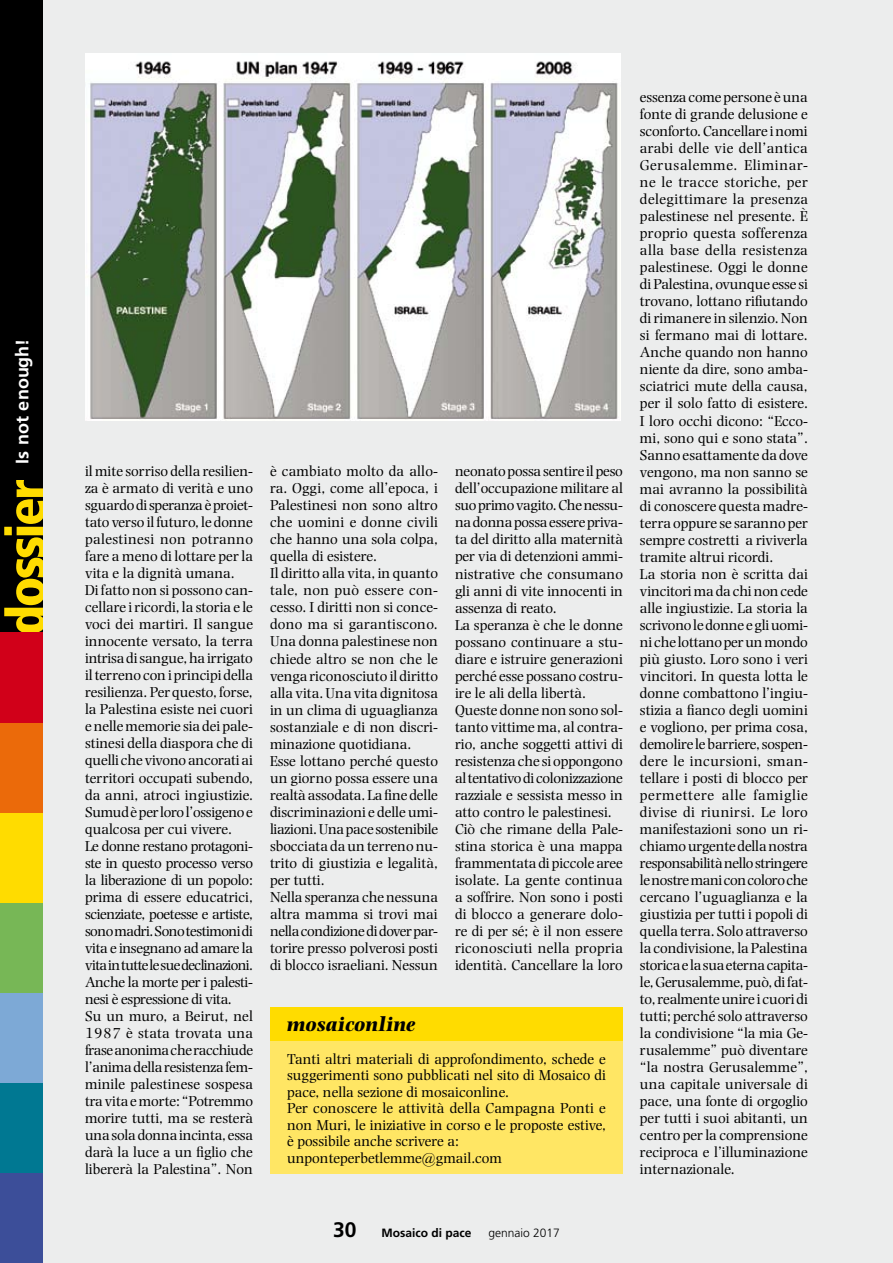
<style>
.page{position:relative;width:893px;height:1263px;background:#eceded}
.page>*{position:absolute;margin:0;border:0;box-sizing:border-box;transform-origin:0 0}
.t1{font:900 condensed 54px "Frutiger LT Std";letter-spacing:-.05em;color:#ffdc00}
.t2{font:italic 700 21px "Photina MT Std";color:#000}
.t3{font:700 21px "Frutiger LT Std";color:#000}
.t4{font:700 18px "Frutiger LT Std";color:#fff}
.t5{font:15px/17px "Photina MT Std";color:#000}
.t6{font:700 12px "Frutiger LT Std";color:#000}
.t7{font:300 12px "Frutiger LT Std";color:#000}
</style>
<div class="page">
<div style="left:0;top:0;width:43px;height:723px;background:#000"></div>
<div style="left:0;top:1173px;width:43px;height:90px;background:#3c4e99"></div>
<div style="left:0;top:1083px;width:43px;height:90px;background:#007892"></div>
<div style="left:0;top:993px;width:43px;height:90px;background:#7da9d6"></div>
<div style="left:0;top:902px;width:43px;height:91px;background:#77b756"></div>
<div style="left:0;top:812px;width:43px;height:90px;background:#ffdc00"></div>
<div style="left:0;top:722px;width:43px;height:90px;background:#eb6a0a"></div>
<div style="left:0;top:632px;width:43px;height:90px;background:#d10019"></div>
<div style="left:270px;top:1036px;width:353px;height:137px;background:#ffe664"></div>
<div style="left:270px;top:1007px;width:353px;height:34px;background:#ffdc00"></div>
<img style="left:85px;top:53px;width:536px;height:367px">
<p class="t4" style="left:12px;top:463px;width:127px;rotate:-90deg">Is not enough!</p>
<h1 class="t1" style="left:-6px;top:636px;width:158px;rotate:-90deg">dossier</h1>
<p class="t5" style="left:85px;top:463px;width:170px">il mite sorriso della resilien&shy;za è armato di verità e uno sguardo di speranza è proiet&shy;tato verso il futuro, le donne palestinesi non potranno fare a meno di lottare per la vita e la dignità umana.<br>Di fatto non si possono can&shy;cellare i ricordi, la storia e le voci dei martiri. Il sangue innocente versato, la terra intrisa di sangue, ha irrigato il terreno con i principi della resilienza. Per questo, forse, la Palestina esiste nei cuori e nelle memorie sia dei pale&shy;stinesi della diaspora che di quelli che vivono ancorati ai territori occupati subendo, da anni, atroci ingiustizie.<br>Sumud è per loro l’ossigeno e qualcosa per cui vivere.<br>Le donne restano protagoni&shy;ste in questo processo verso la liberazione di un popolo: prima di essere educatrici, scienziate, poetesse e artiste, sono madri. Sono testimoni di vita e insegnano ad amare la vita in tutte le sue declinazioni.<br>Anche la morte per i palesti&shy;nesi è espressione di vita.<br>Su un muro, a Beirut, nel<br>1987 è stata trovata una frase anonima che racchiude l’anima della resistenza fem&shy;minile palestinese sospesa tra vita e morte: “Potremmo morire tutti, ma se resterà una sola donna incinta, essa darà la luce a un figlio che libererà la Palestina”. Non</p>
<p class="t5" style="left:270px;top:463px;width:170px">è cambiato molto da allo&shy;ra. Oggi, come all’epoca, i<br>Palestinesi non sono altro che uomini e donne civili che hanno una sola colpa, quella di esistere.<br>Il diritto alla vita, in quanto tale, non può essere con&shy;cesso. I diritti non si conce&shy;dono ma si garantiscono.<br>Una donna palestinese non chiede altro se non che le venga riconosciuto il diritto alla vita. Una vita dignitosa in un clima di uguaglianza sostanziale e di non discri&shy;minazione quotidiana.<br>Esse lottano perché questo un giorno possa essere una realtà assodata. La fine delle discriminazioni e delle umi&shy;liazioni. Una pace sostenibile sbocciata da un terreno nu&shy;trito di giustizia e legalità, per tutti.<br>Nella speranza che nessuna altra mamma si trovi mai nella condizione di dover par&shy;torire presso polverosi posti di blocco israeliani. Nessun</p>
<p class="t5" style="left:455px;top:463px;width:170px">neonato possa sentire il peso dell’occupazione militare al suo primo vagito. Che nessu&shy;na donna possa essere priva&shy;ta del diritto alla maternità per via di detenzioni ammi&shy;nistrative che consumano gli anni di vite innocenti in assenza di reato.<br>La speranza è che le donne possano continuare a stu&shy;diare e istruire generazioni perché esse possano costru&shy;ire le ali della libertà.<br>Queste donne non sono sol&shy;tanto vittime ma, al contra&shy;rio, anche soggetti attivi di resistenza che si oppongono al tentativo di colonizzazione razziale e sessista messo in atto contro le palestinesi.<br>Ciò che rimane della Pale&shy;stina storica è una mappa frammentata di piccole aree isolate. La gente continua a soffrire. Non sono i posti di blocco a generare dolo&shy;re di per sé; è il non essere riconosciuti nella propria identità. Cancellare la loro</p>
<h2 class="t2" style="left:287px;top:1012px;width:130px">mosaiconline</h2>
<p class="t5" style="left:287px;top:1051px;width:320px;line-height:16.5px">Tanti altri materiali di approfondimento, schede e suggerimenti sono pubblicati nel sito di Mosaico di pace, nella sezione di mosaiconline.<br>Per conoscere le attività della Campagna Ponti e non Muri, le iniziative in corso e le proposte estive, è possibile anche scrivere a: unponteperbetlemme@gmail.com</p>
<p class="t5" style="left:640px;top:89px;width:170px">essenza come persone è una fonte di grande delusione e sconforto. Cancellare i nomi arabi delle vie dell’antica<br>Gerusalemme. Eliminar&shy;ne le tracce storiche, per delegittimare la presenza palestinese nel presente. È proprio questa sofferenza alla base della resistenza palestinese. Oggi le donne di Palestina, ovunque esse si trovano, lottano rifiutando di rimanere in silenzio. Non si fermano mai di lottare.<br>Anche quando non hanno niente da dire, sono amba&shy;sciatrici mute della causa, per il solo fatto di esistere.<br>I loro occhi dicono: “Ecco&shy;mi, sono qui e sono stata”.<br>Sanno esattamente da dove vengono, ma non sanno se mai avranno la possibilità di conoscere questa madre&shy;terra oppure se saranno per sempre costretti a riviverla tramite altrui ricordi.<br>La storia non è scritta dai vincitori ma da chi non cede alle ingiustizie. La storia la scrivono le donne e gli uomi&shy;ni che lottano per un mondo più giusto. Loro sono i veri vincitori. In questa lotta le donne combattono l’ingiu&shy;stizia a fianco degli uomini e vogliono, per prima cosa, demolire le barriere, sospen&shy;dere le incursioni, sman&shy;tellare i posti di blocco per permettere alle famiglie divise di riunirsi. Le loro manifestazioni sono un ri&shy;chiamo urgente della nostra responsabilità nello stringere le nostre mani con coloro che cercano l’uguaglianza e la giustizia per tutti i popoli di quella terra. Solo attraverso la condivisione, la Palestina storica e la sua eterna capita&shy;le, Gerusalemme, può, di fat&shy;to, realmente unire i cuori di tutti; perché solo attraverso la condivisione “la mia Ge&shy;rusalemme” può diventare “la nostra Gerusalemme”, una capitale universale di pace, una fonte di orgoglio per tutti i suoi abitanti, un centro per la comprensione reciproca e l’illuminazione internazionale.</p>
<h2 class="t3" style="left:333px;top:1217px;width:25px">30</h2>
<p class="t6" style="left:382px;top:1226px;width:92px">Mosaico di pace</p>
<p class="t7" style="left:488px;top:1226px;width:73px">gennaio 2017</p>
</div>
